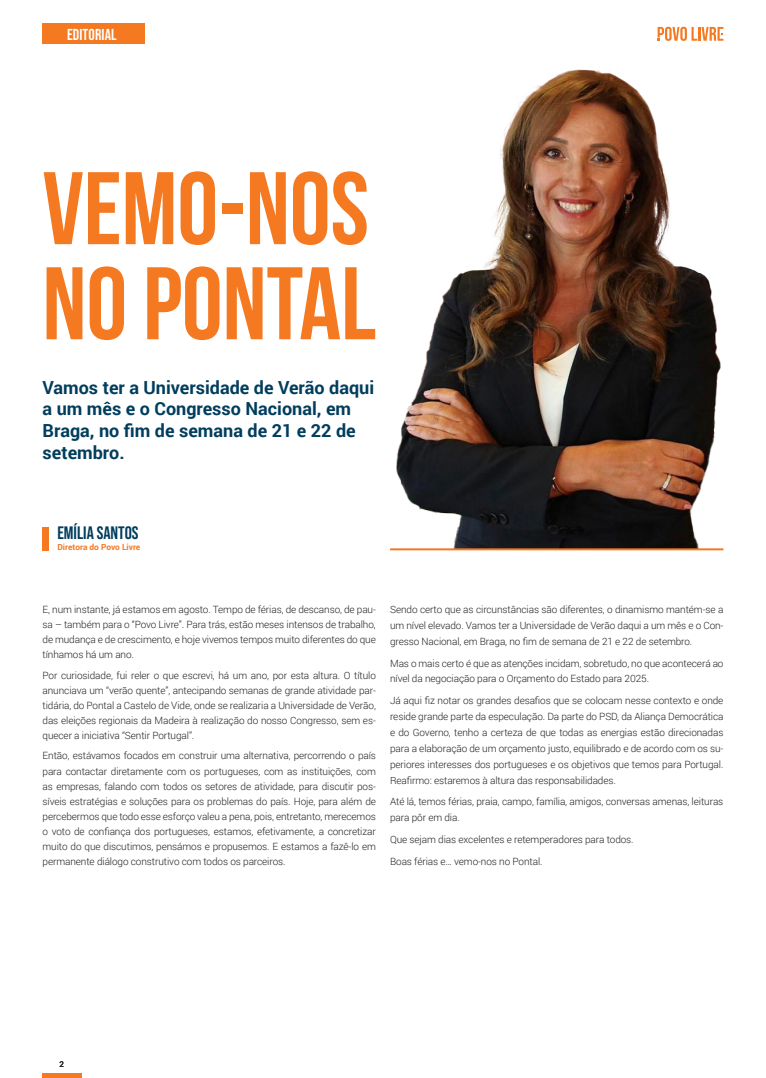
<style>
.page{position:relative;width:766px;height:1078px;background:#fff}
.page>*{position:absolute;margin:0;border:0;box-sizing:border-box;transform-origin:0 0}
.Heading1{font:102.8px/95px "Bebas Neue";color:#f47921}
.t1{font:700 18px/21.6px "Roboto";color:#013d5d}
.Underline{font:700 18px "Bebas Neue Pro";color:#013d5d}
.t2{font:700 15.8px "Bebas Neue Pro";letter-spacing:.01em;color:#fff}
.t3{font:300 10px/15px "Roboto";letter-spacing:-.01em;color:#231f20;text-align:justify}
.Underline-2{font:700 8.3px "Roboto";color:#f47921}
.t4{font:500 8px "Roboto";color:#231f20}
</style>
<div class="page">
<hr style="left:42px;top:1073px;width:39px;height:4px;background:#f47921">
<svg style="left:657px;top:27px;width:66px;height:14px"></svg>
<div style="left:43px;top:24px;width:102px;height:20px;background:#f47921"></div>
<div style="left:42px;top:526px;width:6px;height:24px;background:#f47921"></div>
<img style="left:396px;top:69px;width:325px;height:479px">
<hr style="left:390px;top:548px;width:333px;height:2px;background:#f47921">
<p class="t2" style="left:67px;top:25px;width:51px">EDITORIAL</p>
<p class="Heading1" style="left:43px;top:160px;width:335px">VEMO-NOS<br>NO PONTAL</p>
<p class="t1" style="left:43px;top:376px;width:333px">Vamos ter a Universidade de Verão daqui a um mês e o Congresso Nacional, em<br>Braga, no fim de semana de 21 e 22 de setembro.</p>
<p class="Underline" style="left:57px;top:522px;width:83px">EMÍLIA SANTOS</p>
<p class="Underline-2" style="left:57px;top:541px;width:84px">Diretora do Povo Livre</p>
<p class="t3" style="left:43px;top:601px;width:335px">E, num instante, já estamos em agosto. Tempo de férias, de descanso, de pau&shy;sa – também para o “Povo Livre”. Para trás, estão meses intensos de trabalho, de mudança e de crescimento, e hoje vivemos tempos muito diferentes do que tínhamos há um ano.</p>
<p class="t3" style="left:43px;top:667px;width:335px">Por curiosidade, fui reler o que escrevi, há um ano, por esta altura. O título anunciava um “verão quente”, antecipando semanas de grande atividade par&shy;tidária, do Pontal a Castelo de Vide, onde se realizaria a Universidade de Verão, das eleições regionais da Madeira à realização do nosso Congresso, sem es&shy;quecer a iniciativa “Sentir Portugal”.</p>
<p class="t3" style="left:43px;top:748px;width:335px">Então, estávamos focados em construir uma alternativa, percorrendo o país para contactar diretamente com os portugueses, com as instituições, com as empresas, falando com todos os setores de atividade, para discutir pos&shy;síveis estratégias e soluções para os problemas do país. Hoje, para além de percebermos que todo esse esforço valeu a pena, pois, entretanto, merecemos o voto de confiança dos portugueses, estamos, efetivamente, a concretizar muito do que discutimos, pensámos e propusemos. E estamos a fazê-lo em permanente diálogo construtivo com todos os parceiros.</p>
<p class="t3" style="left:390px;top:601px;width:335px;line-height:15.9px">Sendo certo que as circunstâncias são diferentes, o dinamismo mantém-se a um nível elevado. Vamos ter a Universidade de Verão daqui a um mês e o Con&shy;gresso Nacional, em Braga, no fim de semana de 21 e 22 de setembro.</p>
<p class="t3" style="left:390px;top:654px;width:335px;line-height:15.9px">Mas o mais certo é que as atenções incidam, sobretudo, no que acontecerá ao nível da negociação para o Orçamento do Estado para 2025.</p>
<p class="t3" style="left:390px;top:692px;width:335px;line-height:15.9px">Já aqui fiz notar os grandes desafios que se colocam nesse contexto e onde reside grande parte da especulação. Da parte do PSD, da Aliança Democrática e do Governo, tenho a certeza de que todas as energias estão direcionadas para a elaboração de um orçamento justo, equilibrado e de acordo com os su&shy;periores interesses dos portugueses e os objetivos que temos para Portugal.<br>Reafirmo: estaremos à altura das responsabilidades.</p>
<p class="t3" style="left:390px;top:793px;width:335px;line-height:15.9px">Até lá, temos férias, praia, campo, família, amigos, conversas amenas, leituras para pôr em dia.</p>
<p class="t3" style="left:390px;top:831px;width:245px">Que sejam dias excelentes e retemperadores para todos.</p>
<p class="t3" style="left:390px;top:853px;width:154px">Boas férias e… vemo-nos no Pontal.</p>
<p class="t4" style="left:59px;top:1058px;width:6px">2</p>
</div>
